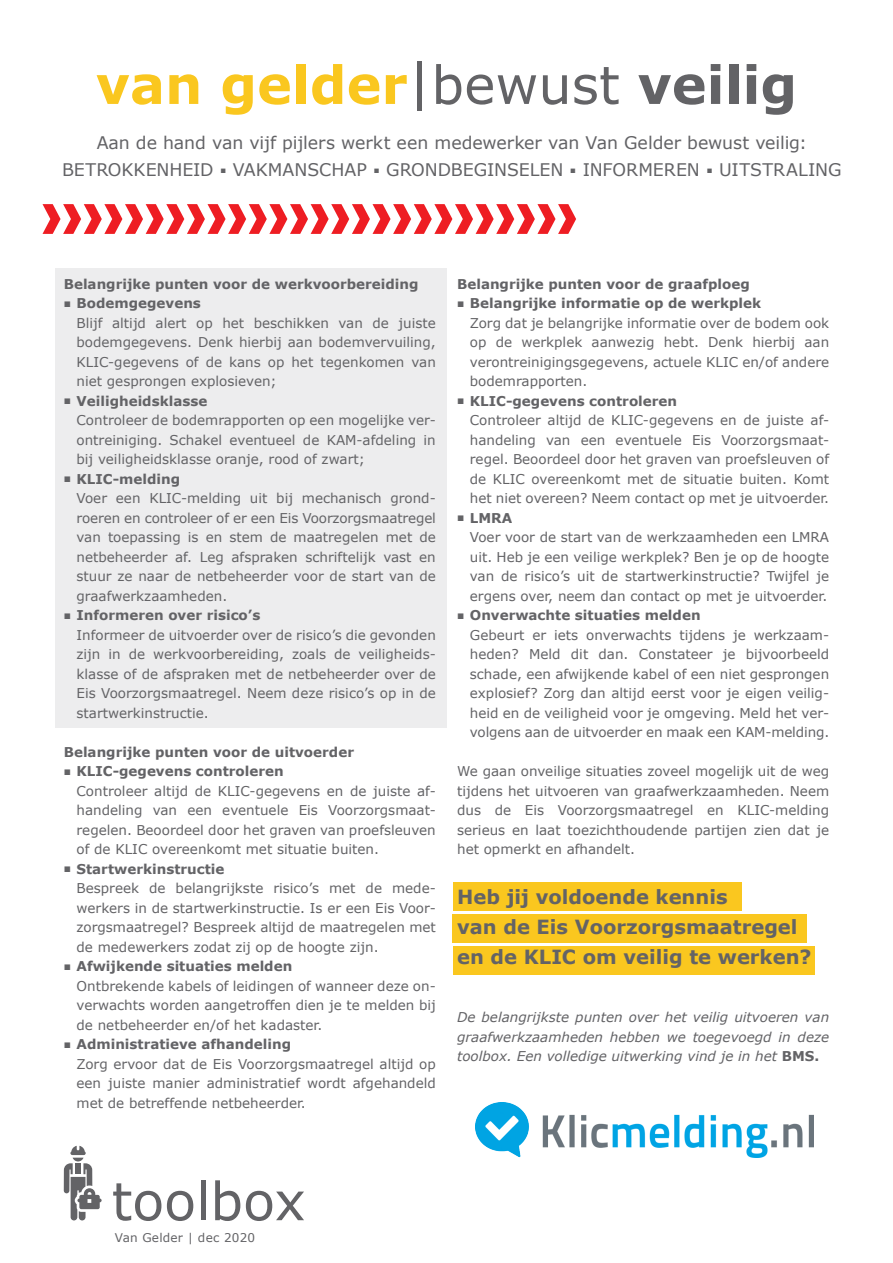
<style>
.page{position:relative;width:893px;height:1263px;background:#fff}
.page>*{position:absolute;margin:0;border:0;box-sizing:border-box;transform-origin:0 0}
.t1{font:700 52.5px "Verdana";color:#fac71f}
.t2{font:52.5px "Verdana";color:#636366}
._04_SUBHEADING{font:700 19.5px/30px "Verdana";color:#636366}
.t3{font:17.4px "Verdana";letter-spacing:-.005em;color:#636366}
._04_SUBHEADING-2{font:13.5px/19.5px "Verdana";color:#636366;text-align:justify}
._04_SUBHEADING-3{font:700 13.5px "Verdana";color:#636366}
._04_SUBHEADING-4{font:italic 13.5px/19.5px "Verdana";color:#636366;text-align:justify}
._04_SUBHEADING-5{font:12px "Verdana";letter-spacing:.02em;color:#636366}
.s1{font-weight:400;color:#636366}
.s2{color:#636366}
.s3{font-family:"Arial";font-size:12px}
.s4{font-weight:700;font-style:normal}
</style>
<div class="page">
<div style="left:55px;top:268px;width:391px;height:459px;background:#ededee"></div>
<div style="left:453px;top:882px;width:289px;height:29px;background:#fac71f"></div>
<div style="left:453px;top:914px;width:354px;height:29px;background:#fac71f"></div>
<div style="left:453px;top:946px;width:362px;height:28px;background:#fac71f"></div>
<svg style="left:43px;top:204px;width:533px;height:30px"></svg>
<svg style="left:64px;top:1146px;width:38px;height:74px"></svg>
<img style="left:475px;top:1103px;width:339px;height:54px">
<p class="t1" style="left:96px;top:51px;width:703px">van gelder<span class="s1">|bewust</span> <span class="s2">veilig</span></p>
<p class="t3" style="left:97px;top:132px;width:712px">Aan de hand van vijf pijlers werkt een medewerker van Van Gelder bewust veilig:</p>
<p class="t3" style="left:62px;top:159px;width:781px">BETROKKENHEID <sup>■</sup> VAKMANSCHAP <sup>■</sup> GRONDBEGINSELEN <sup>■</sup> INFORMEREN <sup>■</sup> UITSTRALING</p>
<p class="_04_SUBHEADING-3" style="left:64px;top:275px;width:356px">Belangrijke punten voor de werkvoorbereiding</p>
<p class="_04_SUBHEADING-3" style="left:64px;top:294px;width:139px"><span class="s3">■</span> Bodemgegevens</p>
<p class="_04_SUBHEADING-2" style="left:77px;top:313px;width:361px">Blijf altijd alert op het beschikken van de juiste bodemgegevens. Denk hierbij aan bodemvervuiling, KLIC-gegevens of de kans op het tegenkomen van niet gesprongen explosieven;</p>
<p class="_04_SUBHEADING-3" style="left:64px;top:392px;width:145px"><span class="s3">■</span> Veiligheidsklasse</p>
<p class="_04_SUBHEADING-2" style="left:77px;top:411px;width:361px">Controleer de bodemrapporten op een mogelijke ver&shy;ontreiniging. Schakel eventueel de KAM-afdeling in bij veiligheidsklasse oranje, rood of zwart;</p>
<p class="_04_SUBHEADING-3" style="left:64px;top:470px;width:118px"><span class="s3">■</span> KLIC-melding</p>
<p class="_04_SUBHEADING-2" style="left:77px;top:489px;width:361px">Voer een KLIC-melding uit bij mechanisch grond&shy;roeren en controleer of er een Eis Voorzorgsmaatregel van toepassing is en stem de maatregelen met de netbeheerder af. Leg afspraken schriftelijk vast en stuur ze naar de netbeheerder voor de start van de graafwerkzaamheden.</p>
<p class="_04_SUBHEADING-3" style="left:64px;top:606px;width:198px"><span class="s3">■</span> Informeren over risico’s</p>
<p class="_04_SUBHEADING-2" style="left:77px;top:625px;width:361px">Informeer de uitvoerder over de risico’s die gevonden zijn in de werkvoorbereiding, zoals de veiligheids&shy;klasse of de afspraken met de netbeheerder over de Eis Voorzorgsmaatregel. Neem deze risico’s op in de startwerkinstructie.</p>
<p class="_04_SUBHEADING-3" style="left:64px;top:743px;width:292px">Belangrijke punten voor de uitvoerder</p>
<p class="_04_SUBHEADING-3" style="left:64px;top:762px;width:221px"><span class="s3">■</span> KLIC-gegevens controleren</p>
<p class="_04_SUBHEADING-2" style="left:77px;top:781px;width:361px">Controleer altijd de KLIC-gegevens en de juiste af&shy;handeling van een eventuele Eis Voorzorgsmaat&shy;regelen. Beoordeel door het graven van proefsleuven of de KLIC overeenkomt met situatie buiten.</p>
<p class="_04_SUBHEADING-3" style="left:64px;top:860px;width:162px"><span class="s3">■</span> Startwerkinstructie</p>
<p class="_04_SUBHEADING-2" style="left:77px;top:879px;width:361px">Bespreek de belangrijkste risico’s met de mede&shy;werkers in de startwerkinstructie. Is er een Eis Voor&shy;zorgsmaatregel? Bespreek altijd de maatregelen met de medewerkers zodat zij op de hoogte zijn.</p>
<p class="_04_SUBHEADING-3" style="left:64px;top:957px;width:230px"><span class="s3">■</span> Afwijkende situaties melden</p>
<p class="_04_SUBHEADING-2" style="left:77px;top:976px;width:361px">Ontbrekende kabels of leidingen of wanneer deze on&shy;verwachts worden aangetroffen dien je te melden bij de netbeheerder en/of het kadaster.</p>
<p class="_04_SUBHEADING-3" style="left:64px;top:1035px;width:229px"><span class="s3">■</span> Administratieve afhandeling</p>
<p class="_04_SUBHEADING-2" style="left:77px;top:1054px;width:361px">Zorg ervoor dat de Eis Voorzorgsmaatregel altijd op een juiste manier administratief wordt afgehandeld met de betreffende netbeheerder.</p>
<p class="_04_SUBHEADING-3" style="left:457px;top:275px;width:294px">Belangrijke punten voor de graafploeg</p>
<p class="_04_SUBHEADING-3" style="left:457px;top:294px;width:306px"><span class="s3">■</span> Belangrijke informatie op de werkplek</p>
<p class="_04_SUBHEADING-2" style="left:470px;top:313px;width:361px">Zorg dat je belangrijke informatie over de bodem ook op de werkplek aanwezig hebt. Denk hierbij aan verontreinigingsgegevens, actuele KLIC en/of andere bodemrapporten.</p>
<p class="_04_SUBHEADING-3" style="left:457px;top:392px;width:221px"><span class="s3">■</span> KLIC-gegevens controleren</p>
<p class="_04_SUBHEADING-2" style="left:470px;top:411px;width:361px">Controleer altijd de KLIC-gegevens en de juiste af&shy;handeling van een eventuele Eis Voorzorgsmaat&shy;regel. Beoordeel door het graven van proefsleuven of de KLIC overeenkomt met de situatie buiten. Komt het niet overeen? Neem contact op met je uitvoerder.</p>
<p class="_04_SUBHEADING-3" style="left:457px;top:509px;width:57px"><span class="s3">■</span> LMRA</p>
<p class="_04_SUBHEADING-2" style="left:470px;top:528px;width:361px">Voer voor de start van de werkzaamheden een LMRA uit. Heb je een veilige werkplek? Ben je op de hoogte van de risico’s uit de startwerkinstructie? Twijfel je ergens over, neem dan contact op met je uitvoerder.</p>
<p class="_04_SUBHEADING-3" style="left:457px;top:606px;width:245px"><span class="s3">■</span> Onverwachte situaties melden</p>
<p class="_04_SUBHEADING-2" style="left:470px;top:625px;width:361px">Gebeurt er iets onverwachts tijdens je werkzaam&shy;heden? Meld dit dan. Constateer je bijvoorbeeld schade, een afwijkende kabel of een niet gesprongen explosief? Zorg dan altijd eerst voor je eigen veilig&shy;heid en de veiligheid voor je omgeving. Meld het ver&shy;volgens aan de uitvoerder en maak een KAM-melding.</p>
<p class="_04_SUBHEADING-2" style="left:457px;top:762px;width:374px">We gaan onveilige situaties zoveel mogelijk uit de weg tijdens het uitvoeren van graafwerkzaamheden. Neem dus de Eis Voorzorgsmaatregel en KLIC-melding serieus en laat toezichthoudende partijen zien dat je het opmerkt en afhandelt.</p>
<p class="_04_SUBHEADING" style="left:457px;top:882px;width:272px">Heb jij voldoende kennis</p>
<p class="_04_SUBHEADING" style="left:457px;top:912px;width:356px">van de Eis Voorzorgsmaatregel en de KLIC om veilig te werken?</p>
<p class="_04_SUBHEADING-4" style="left:457px;top:1008px;width:374px">De belangrijkste punten over het veilig uitvoeren van graafwerkzaamheden hebben we toegevoegd in deze toolbox. Een volledige uitwerking vind je in het <span class="s4">BMS.</span></p>
<p class="t2" style="left:112px;top:1168px;width:195px">toolbox</p>
<p class="_04_SUBHEADING-5" style="left:115px;top:1230px;width:142px">Van Gelder | dec 2020</p>
</div>
